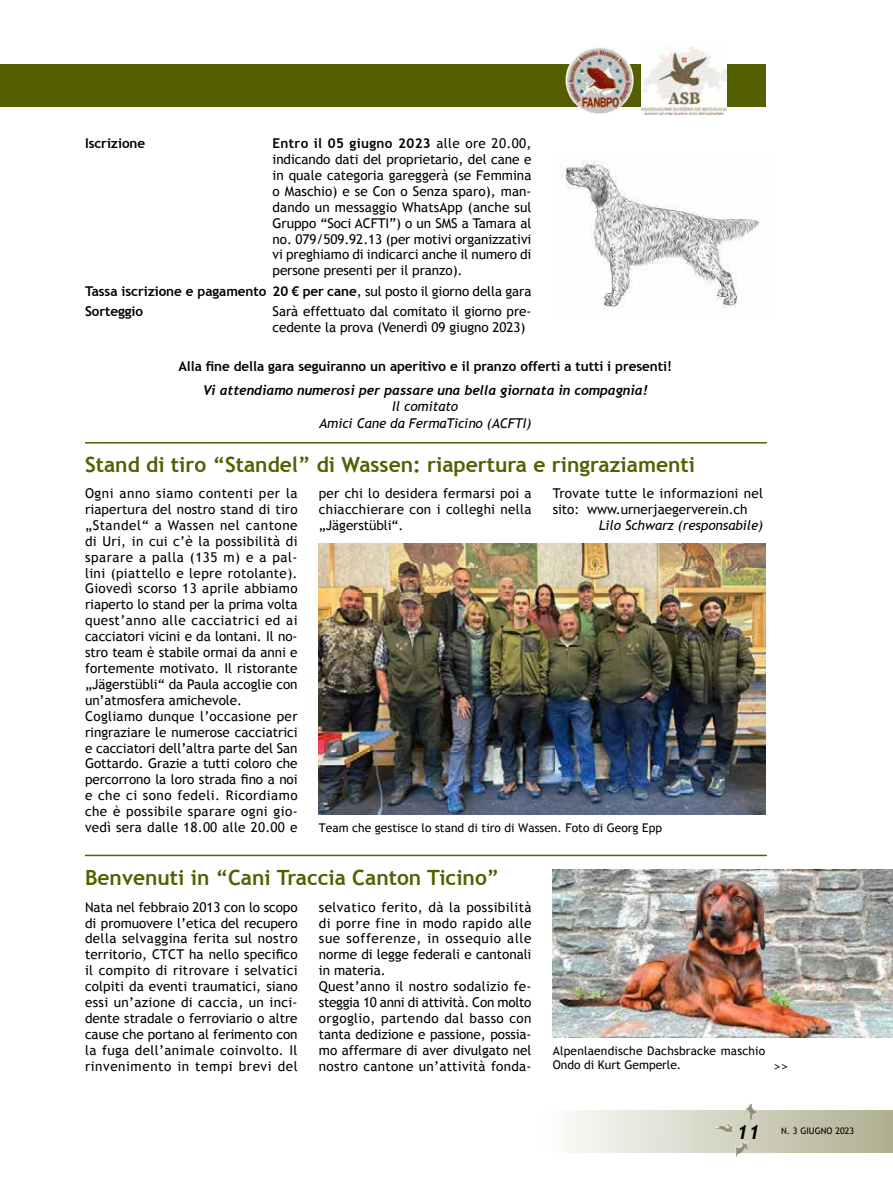
<style>
.page{position:relative;width:893px;height:1191px;background:#fff}
.page>*{position:absolute;margin:0;border:0;box-sizing:border-box;transform-origin:0 0}
.t1{font:700 21px "Trebuchet MS";color:#545f02}
.t2{font:13.5px/15.9px "Trebuchet MS";letter-spacing:.01em;color:#000}
.t3{font:700 13.5px/20.1px "Trebuchet MS";letter-spacing:-.005em;color:#000}
.t4{font:italic 13.5px/16.2px "Trebuchet MS";letter-spacing:-.005em;color:#000;text-align:center}
.t5{font:italic 700 13.5px "Trebuchet";letter-spacing:-.005em;color:#000}
.t6{font:12px/13.5px "Trebuchet MS";color:#000}
.t7{font:9px "Trebuchet MS";color:#000}
.s1{font-weight:700}
.s2{font-weight:400}
.s3{font-family:"Trebuchet";font-weight:700;font-style:italic;font-size:19.5px}
</style>
<div class="page">
<div style="left:0;top:64px;width:765px;height:42px;background:#545f02"></div>
<img style="left:566px;top:46px;width:68px;height:68px;border-radius:34px">
<img style="left:642px;top:46px;width:85px;height:68px">
<img style="left:559px;top:160px;width:201px;height:148px">
<img style="left:553px;top:870px;width:340px;height:167px">
<img style="left:319px;top:544px;width:446px;height:270px">
<hr style="left:85px;top:442px;width:682px;height:1px;background:#545f02">
<hr style="left:85px;top:854px;width:682px;height:2px;background:#545f02">
<div style="left:540px;top:1110px;width:353px;height:42px;background:linear-gradient(to right,#fefefe,#adad8e)"></div>
<img style="left:712px;top:1103px;width:44px;height:43px">
<p class="t3" style="left:85px;top:133px;width:62px">Iscrizione</p>
<p class="t2" style="left:273px;top:136px;width:260px;text-align:justify"><span class="s1">Entro il 05 giugno 2023</span> alle ore 20.00, indicando dati del proprietario, del cane e in quale categoria gareggerà (se Femmina o Maschio) e se Con o Senza sparo), man&shy;dando un messaggio WhatsApp (anche sul Gruppo “Soci ACFTI”) o un SMS a Tamara al no. 079/509.92.13 (per motivi organizzativi vi preghiamo di indicarci anche il numero di persone presenti per il pranzo).</p>
<p class="t3" style="left:85px;top:281px;width:448px">Tassa iscrizione e pagamento 20 € per cane<span class="s2">, sul posto il giorno della gara<br></span>Sorteggio</p>
<p class="t2" style="left:273px;top:303px;width:261px">Sarà effettuato dal comitato il giorno pre&shy;cedente la prova (Venerdì 09 giugno 2023)</p>
<p class="t3" style="left:178px;top:356px;width:495px">Alla fine della gara seguiranno un aperitivo e il pranzo offerti a tutti i presenti!</p>
<p class="t5" style="left:203px;top:382px;width:446px">Vi attendiamo numerosi per passare una bella giornata in compagnia!</p>
<p class="t4" style="left:319px;top:399px;width:214px">Il comitato<br>Amici Cane da FermaTicino (ACFTI)</p>
<h1 class="t1" style="left:85px;top:451px;width:612px">Stand di tiro “Standel” di Wassen: riapertura e ringraziamenti</h1>
<p class="t2" style="left:85px;top:485px;width:214px">Ogni anno siamo contenti per la riapertura del nostro stand di tiro „Standel“ a Wassen nel cantone di Uri, in cui c’è la possibilità di sparare a palla (135 m) e a pal&shy;lini (piattello e lepre rotolante).<br>Giovedì scorso 13 aprile abbiamo riaperto lo stand per la prima volta quest’anno alle cacciatrici ed ai cacciatori vicini e da lontani. Il no&shy;stro team è stabile ormai da anni e fortemente motivato. Il ristorante „Jägerstübli“ da Paula accoglie con un’atmosfera amichevole.<br>Cogliamo dunque l’occasione per ringraziare le numerose cacciatrici e cacciatori dell’altra parte del San Gottardo. Grazie a tutti coloro che percorrono la loro strada fino a noi e che ci sono fedeli. Ricordiamo che è possibile sparare ogni gio&shy;vedì sera dalle 18.00 alle 20.00 e</p>
<p class="t2" style="left:319px;top:485px;width:214px;text-align:justify">per chi lo desidera fermarsi poi a chiacchierare con i colleghi nella „Jägerstübli“.</p>
<p class="t2" style="left:553px;top:485px;width:212px">Trovate tutte le informazioni nel sito: www.urnerjaegerverein.ch</p>
<p class="t4" style="left:599px;top:517px;width:166px">Lilo Schwarz (responsabile)</p>
<p class="t6" style="left:319px;top:821px;width:345px">Team che gestisce lo stand di tiro di Wassen. Foto di Georg Epp</p>
<h1 class="t1" style="left:85px;top:864px;width:416px">Benvenuti in “Cani Traccia Canton Ticino”</h1>
<p class="t2" style="left:85px;top:899px;width:214px;text-align:justify">Nata nel febbraio 2013 con lo scopo di promuovere l’etica del recupero della selvaggina ferita sul nostro territorio, CTCT ha nello specifico il compito di ritrovare i selvatici colpiti da eventi traumatici, siano essi un’azione di caccia, un inci&shy;dente stradale o ferroviario o altre cause che portano al ferimento con la fuga dell’animale coinvolto. Il rinvenimento in tempi brevi del</p>
<p class="t2" style="left:319px;top:899px;width:214px">selvatico ferito, dà la possibilità di porre fine in modo rapido alle sue sofferenze, in ossequio alle norme di legge federali e cantonali in materia.<br>Quest’anno il nostro sodalizio fe&shy;steggia 10 anni di attività. Con molto orgoglio, partendo dal basso con tanta dedizione e passione, possia&shy;mo affermare di aver divulgato nel nostro cantone un’attività fonda-</p>
<p class="t6" style="left:553px;top:1044px;width:214px">Alpenlaendische Dachsbracke maschio<br>Ondo di Kurt Gemperle.</p>
<p class="t2" style="left:774px;top:1058px;width:16px">&gt;&gt;</p>
<p class="t7" style="left:737px;top:1125px;width:119px"><span class="s3">11</span> N. 3 GIUGNO 2023</p>
</div>
